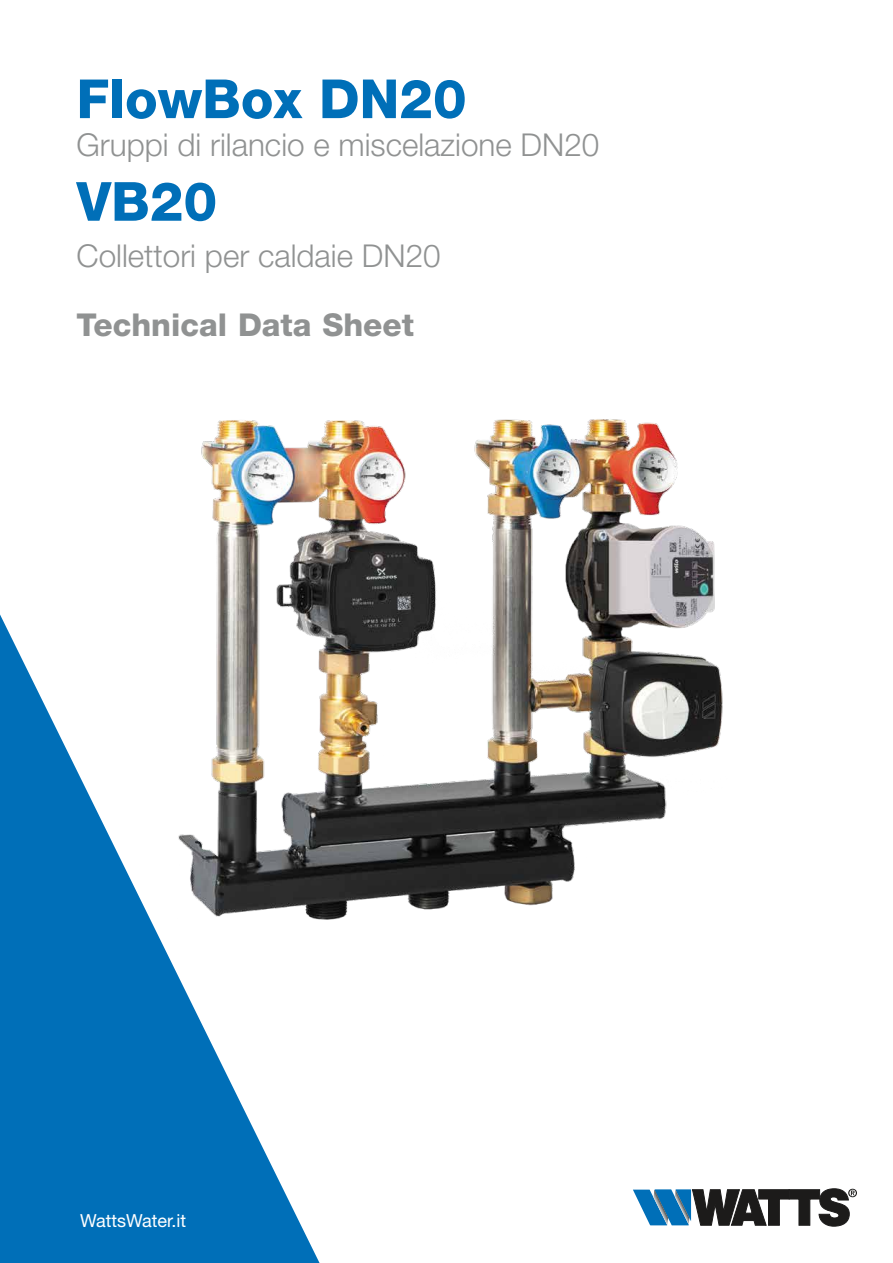
<style>
.page{position:relative;width:893px;height:1263px;background:#fff}
.page>*{position:absolute;margin:0;border:0;box-sizing:border-box;transform-origin:0 0}
.t1{font:800 54px "Helvetica Neue LT Std";color:#006fb8}
.t2{font:300 31.5px "Helvetica Neue LT Std";color:#909292}
.t3{font:800 31.5px "Helvetica Neue LT Std";color:#909292}
.t4{font:18px "Helvetica Neue LT Std";color:#fff}
</style>
<div class="page">
<svg style="left:633px;top:1188px;width:224px;height:38px"></svg>
<svg style="left:0;top:614px;width:320px;height:649px;fill:#006fb8"></svg>
<img style="left:77px;top:419px;width:646px;height:524px">
<h1 class="t1" style="left:77px;top:67px;width:392px">FlowBox DN20</h1>
<p class="t2" style="left:77px;top:125px;width:524px">Gruppi di rilancio e miscelazione DN20</p>
<h1 class="t1" style="left:77px;top:169px;width:142px">VB20</h1>
<p class="t2" style="left:77px;top:237px;width:366px">Collettori per caldaie DN20</p>
<p class="t3" style="left:77px;top:306px;width:339px">Technical Data Sheet</p>
<p class="t4" style="left:80px;top:1210px;width:108px">WattsWater.it</p>
</div>
